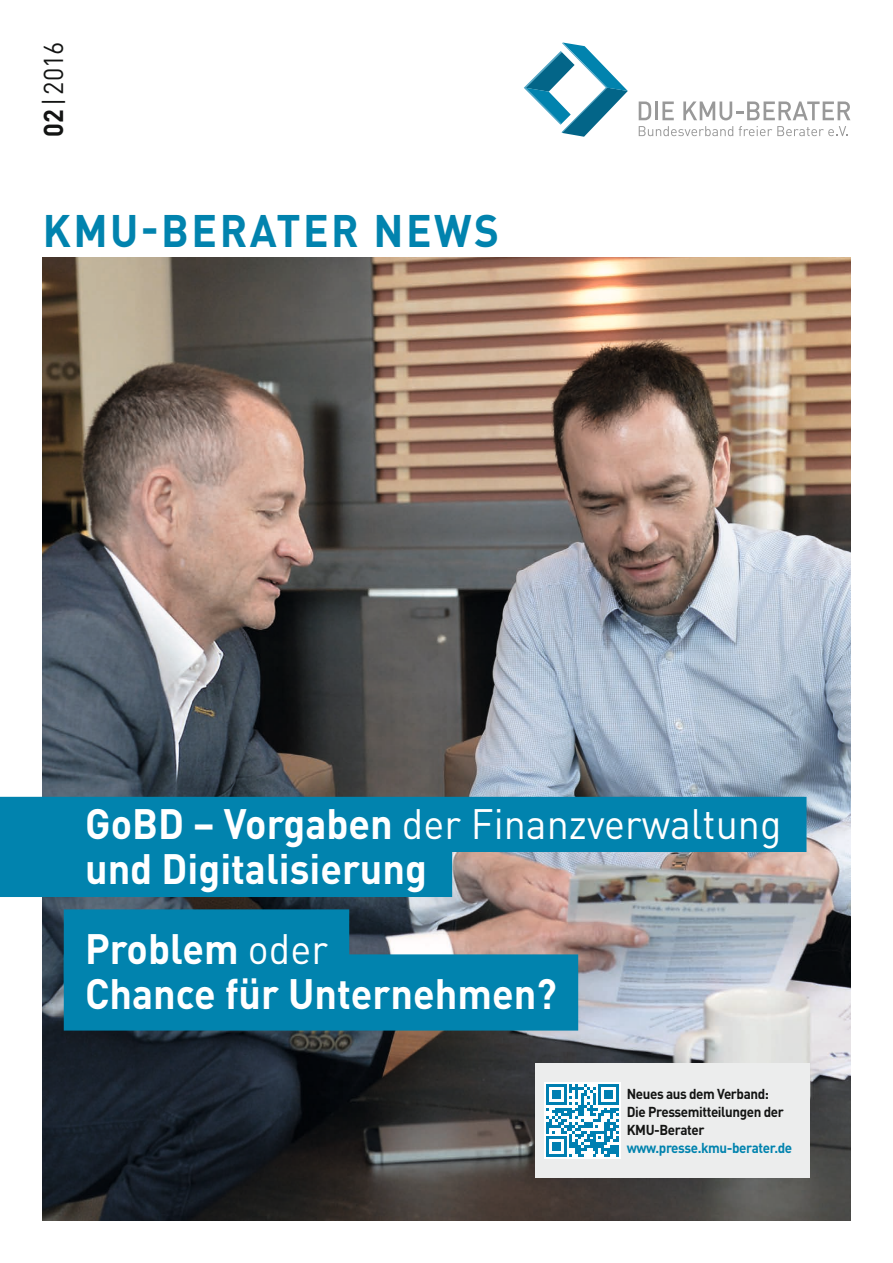
<style>
.page{position:relative;width:893px;height:1263px;background:#fff}
.page>*{position:absolute;margin:0;border:0;box-sizing:border-box;transform-origin:0 0}
.t1{font:700 45px "DINOT";letter-spacing:.06em;color:#0183ae;scale:.94 1}
.t2{font:700 42px/45px "DINOT";color:#fff;scale:.94 1}
.t3{font:27px "DINOT";color:#131413;scale:.94 1}
.t4{font:700 14.25px/18px "DINOT";letter-spacing:-.03em;color:#131413;scale:.94 1}
.t5{font:700 14.25px "DINOT";letter-spacing:-.03em;color:#0183ae;scale:.94 1}
.s1{font-weight:700}
.s2{font-weight:400}
</style>
<div class="page">
<img style="left:43px;top:257px;width:807px;height:963px">
<svg style="left:639px;top:126px;width:94px;height:10px"></svg>
<svg style="left:739px;top:126px;width:109px;height:10px"></svg>
<svg style="left:639px;top:101px;width:12px;height:19px"></svg>
<hr style="left:655px;top:101px;width:3px;height:19px;background:#999">
<svg style="left:662px;top:101px;width:12px;height:19px"></svg>
<svg style="left:683px;top:101px;width:167px;height:19px"></svg>
<svg style="left:523px;top:42px;width:105px;height:95px"></svg>
<div style="left:535px;top:1063px;width:275px;height:115px;background:#eceded"></div>
<div style="left:544px;top:1082px;width:77px;height:77px;background:#fff"></div>
<svg style="left:546px;top:1084px;width:73px;height:73px"></svg>
<div style="left:0;top:797px;width:806px;height:55px;background:#0183ae"></div>
<div style="left:0;top:842px;width:452px;height:55px;background:#0183ae"></div>
<div style="left:64px;top:909px;width:285px;height:76px;background:#0183ae"></div>
<div style="left:64px;top:954px;width:514px;height:76px;background:#0183ae"></div>
<p class="t3" style="left:37px;top:137px;width:103px;rotate:-90deg"><span class="s1">02</span>|2016</p>
<p class="t1" style="left:43px;top:201px;width:487px">KMU-BERATER NEWS</p>
<p class="t2" style="left:85px;top:800px;width:742px">GoBD – Vorgaben <span class="s2">der Finanzverwaltung </span>und Digitalisierung</p>
<p class="t2" style="left:85px;top:925px;width:503px">Problem <span class="s2">oder<br></span>Chance für Unternehmen?</p>
<p class="t4" style="left:627px;top:1085px;width:169px">Neues aus dem Verband:<br>Die Pressemitteilungen der<br>KMU-Berater</p>
<p class="t5" style="left:627px;top:1139px;width:177px">www.presse.kmu-berater.de</p>
</div>
